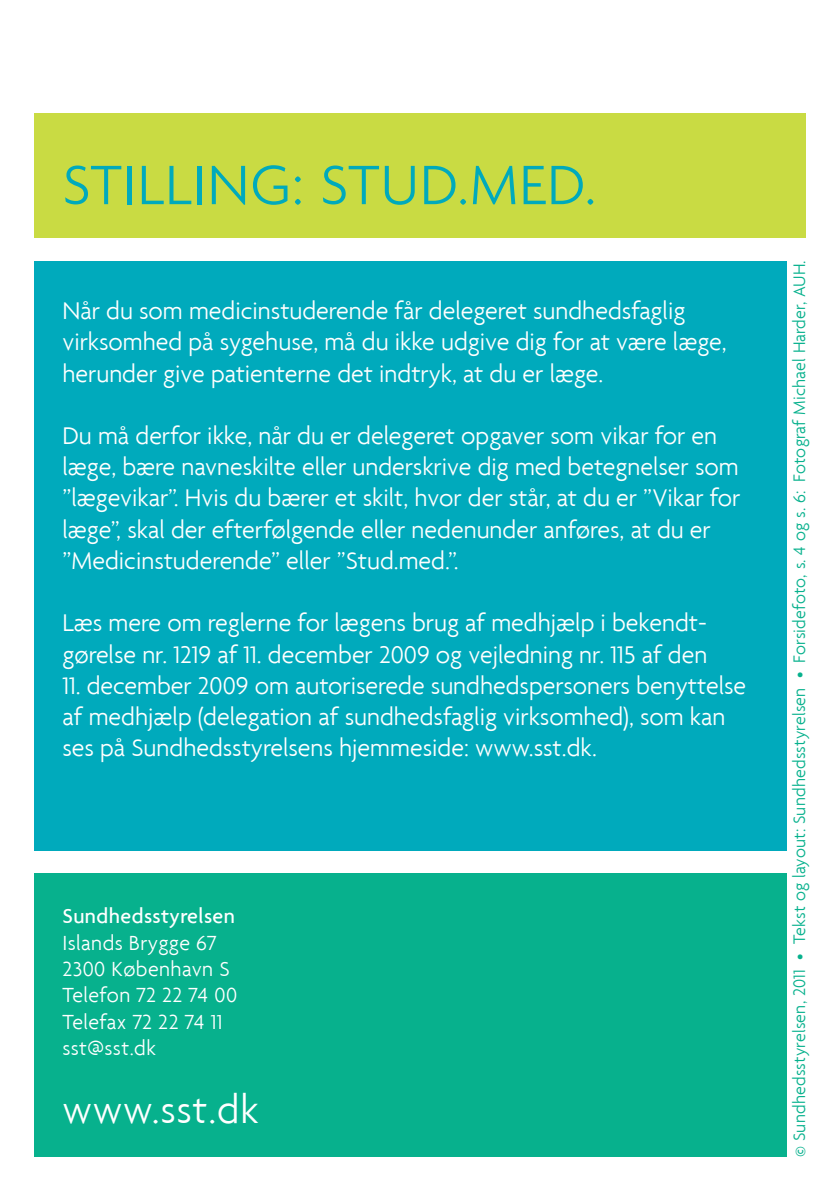
<style>
.page{position:relative;width:840px;height:1191px;background:#fff}
.page>*{position:absolute;margin:0;border:0;box-sizing:border-box;transform-origin:0 0}
.t1{font:300 60px "Agenda";letter-spacing:.02em;color:#00aabc}
.t2{font:300 42px "Agenda";letter-spacing:.02em;color:#fff}
.t3{font:300 26px/31.2px "Agenda";color:#fff}
.t4{font:300 22px/26.4px "Agenda";letter-spacing:.02em;color:#fff}
.t5{font:300 18px "Agenda";letter-spacing:.015em;color:#07b18d}
.s1{font-weight:500}
</style>
<div class="page">
<div style="left:34px;top:873px;width:751px;height:284px;background:#07b18d"></div>
<div style="left:34px;top:261px;width:751px;height:589px;background:#00aabc"></div>
<div style="left:34px;top:113px;width:771px;height:125px;background:#c9db43"></div>
<p class="t1" style="left:62px;top:150px;width:534px">STILLING: STUD.MED.</p>
<p class="t3" style="left:62px;top:295px;width:665px">Når du som medicinstuderende får delegeret sundhedsfaglig virksomhed på sygehuse, må du ikke udgive dig for at være læge, herunder give patienterne det indtryk, at du er læge.</p>
<p class="t3" style="left:62px;top:419px;width:679px">Du må derfor ikke, når du er delegeret opgaver som vikar for en læge, bære navneskilte eller underskrive dig med betegnelser som ”lægevikar”. Hvis du bærer et skilt, hvor der står, at du er ”Vikar for læge”, skal der efterfølgende eller nedenunder anføres, at du er ”Medicinstuderende” eller ”Stud.med.”.</p>
<p class="t3" style="left:62px;top:607px;width:646px">Læs mere om reglerne for lægens brug af medhjælp i bekendt&shy;gørelse nr. 1219 af 11. december 2009 og vejledning nr. 115 af den</p>
<p class="t3" style="left:62px;top:669px;width:685px">11. december 2009 om autoriserede sundhedspersoners benyttelse af medhjælp (delegation af sundhedsfaglig virksomhed), som kan ses på Sundhedsstyrelsens hjemmeside: www.sst.dk.</p>
<p class="t4" style="left:62px;top:902px;width:174px"><span class="s1">Sundhedsstyrelsen<br></span>Islands Brygge 67<br>2300 København S</p>
<p class="t4" style="left:62px;top:981px;width:176px">Telefon 72 22 74 00</p>
<p class="t4" style="left:62px;top:1008px;width:161px">Telefax 72 22 74 11</p>
<p class="t4" style="left:62px;top:1034px;width:95px">sst@sst.dk</p>
<p class="t2" style="left:62px;top:1084px;width:197px">www.sst.dk</p>
<p class="t5" style="left:788px;top:1157px;width:898px;rotate:-90deg">© Sundhedsstyrelsen, 2011 • Tekst og layout: Sundhedsstyrelsen • Forsidefoto, s. 4 og s. 6: Fotograf Michael Harder, AUH.</p>
</div>
